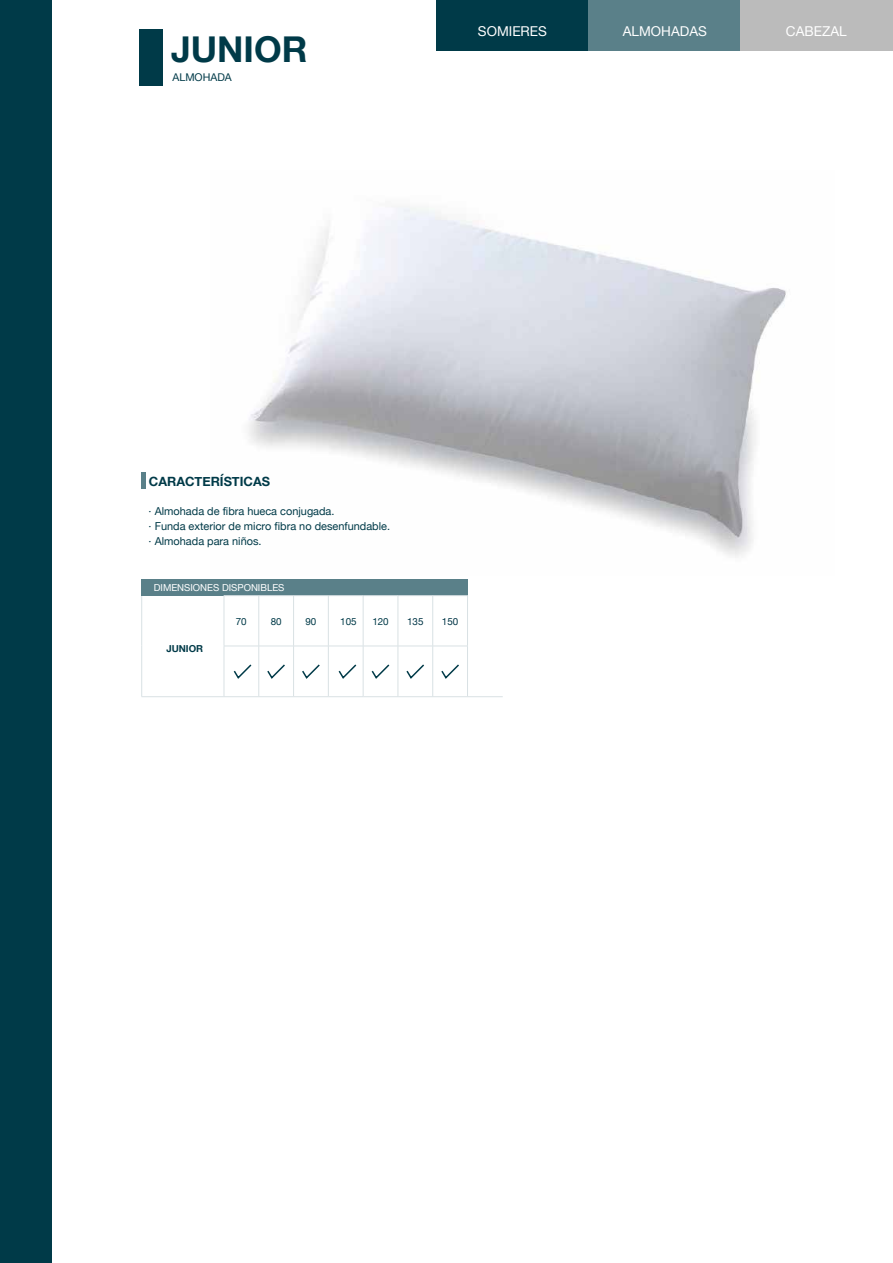
<style>
.page{position:relative;width:893px;height:1263px;background:#fff}
.page>*{position:absolute;margin:0;border:0;box-sizing:border-box;transform-origin:0 0}
.t1{font:700 35.55px "Helvetica Neue";color:#003a48}
.t2{font:13.5px "Helvetica Neue";color:#fff}
.t3{font:700 12.75px "Helvetica Neue";color:#003a48}
.t4{font:10.95px "Helvetica Neue";color:#003a48}
.t5{font:10.65px "Helvetica Neue";color:#003a48}
.t6{font:9.9px "Helvetica Neue";color:#003a48}
.t7{font:9.9px "Helvetica Neue";color:#003546}
.t8{font:9.6px "Helvetica Neue";color:#fff}
.t9{font:700 9.6px "Helvetica Neue";color:#003a48}
</style>
<div class="page">
<img style="left:248px;top:206px;width:538px;height:352px">
<hr style="left:141px;top:473px;width:4px;height:16px;background:#5a8089">
<div style="left:0;top:0;width:51px;height:1263px;background:#003a48"></div>
<div style="left:436px;top:0;width:153px;height:50px;background:#003a48"></div>
<div style="left:589px;top:0;width:152px;height:50px;background:#5a8089"></div>
<div style="left:740px;top:0;width:153px;height:50px;background:#bbb"></div>
<div style="left:140px;top:29px;width:23px;height:57px;background:#003a48"></div>
<hr style="left:141px;top:595px;width:1px;height:51px;background:#d9e1e4">
<hr style="left:141px;top:646px;width:1px;height:50px;background:#d9e1e4">
<hr style="left:142px;top:696px;width:82px;height:1px;background:#d9e1e4">
<div style="left:141px;top:579px;width:327px;height:16px;background:#5a8089"></div>
<hr style="left:224px;top:595px;width:35px;height:1px;background:#d9e1e4">
<hr style="left:259px;top:595px;width:35px;height:1px;background:#d9e1e4">
<hr style="left:294px;top:595px;width:34px;height:1px;background:#d9e1e4">
<hr style="left:328px;top:595px;width:35px;height:1px;background:#d9e1e4">
<hr style="left:363px;top:595px;width:35px;height:1px;background:#d9e1e4">
<hr style="left:398px;top:595px;width:35px;height:1px;background:#d9e1e4">
<hr style="left:433px;top:595px;width:35px;height:1px;background:#d9e1e4">
<hr style="left:224px;top:696px;width:35px;height:1px;background:#d9e1e4">
<hr style="left:259px;top:696px;width:35px;height:1px;background:#d9e1e4">
<hr style="left:294px;top:696px;width:34px;height:1px;background:#d9e1e4">
<hr style="left:328px;top:696px;width:35px;height:1px;background:#d9e1e4">
<hr style="left:363px;top:696px;width:35px;height:1px;background:#d9e1e4">
<hr style="left:398px;top:696px;width:35px;height:1px;background:#d9e1e4">
<hr style="left:433px;top:696px;width:35px;height:1px;background:#d9e1e4">
<hr style="left:468px;top:696px;width:35px;height:1px;background:#d9e1e4">
<svg style="left:233px;top:664px;width:19px;height:15px"></svg>
<svg style="left:267px;top:664px;width:18px;height:15px"></svg>
<svg style="left:302px;top:664px;width:18px;height:15px"></svg>
<svg style="left:338px;top:664px;width:19px;height:15px"></svg>
<svg style="left:371px;top:664px;width:19px;height:15px"></svg>
<svg style="left:406px;top:664px;width:18px;height:15px"></svg>
<svg style="left:441px;top:664px;width:18px;height:15px"></svg>
<hr style="left:224px;top:595px;width:1px;height:51px;background:#d9e1e4">
<hr style="left:258px;top:595px;width:1px;height:51px;background:#d9e1e4">
<hr style="left:293px;top:595px;width:1px;height:51px;background:#d9e1e4">
<hr style="left:328px;top:595px;width:1px;height:51px;background:#d9e1e4">
<hr style="left:363px;top:595px;width:1px;height:51px;background:#d9e1e4">
<hr style="left:398px;top:595px;width:1px;height:51px;background:#d9e1e4">
<hr style="left:432px;top:595px;width:1px;height:51px;background:#d9e1e4">
<hr style="left:467px;top:595px;width:1px;height:51px;background:#d9e1e4">
<hr style="left:224px;top:646px;width:35px;height:1px;background:#d9e1e4">
<hr style="left:224px;top:646px;width:1px;height:50px;background:#d9e1e4">
<hr style="left:259px;top:646px;width:35px;height:1px;background:#d9e1e4">
<hr style="left:258px;top:646px;width:1px;height:50px;background:#d9e1e4">
<hr style="left:294px;top:646px;width:34px;height:1px;background:#d9e1e4">
<hr style="left:293px;top:646px;width:1px;height:50px;background:#d9e1e4">
<hr style="left:328px;top:646px;width:35px;height:1px;background:#d9e1e4">
<hr style="left:328px;top:646px;width:1px;height:50px;background:#d9e1e4">
<hr style="left:363px;top:646px;width:35px;height:1px;background:#d9e1e4">
<hr style="left:363px;top:646px;width:1px;height:50px;background:#d9e1e4">
<hr style="left:398px;top:646px;width:35px;height:1px;background:#d9e1e4">
<hr style="left:398px;top:646px;width:1px;height:50px;background:#d9e1e4">
<hr style="left:433px;top:646px;width:35px;height:1px;background:#d9e1e4">
<hr style="left:432px;top:646px;width:1px;height:50px;background:#d9e1e4">
<hr style="left:467px;top:646px;width:1px;height:50px;background:#d9e1e4">
<h1 class="t1" style="left:171px;top:22px;width:138px">JUNIOR</h1>
<p class="t5" style="left:172px;top:69px;width:61px">ALMOHADA</p>
<p class="t2" style="left:478px;top:22px;width:71px">SOMIERES</p>
<p class="t2" style="left:623px;top:22px;width:86px">ALMOHADAS</p>
<p class="t2" style="left:786px;top:22px;width:62px">CABEZAL</p>
<p class="t3" style="left:149px;top:471px;width:123px">CARACTERÍSTICAS</p>
<p class="t4" style="left:149px;top:503px;width:187px">· Almohada de fibra hueca conjugada.</p>
<p class="t4" style="left:149px;top:518px;width:243px">· Funda exterior de micro fibra no desenfundable.</p>
<p class="t4" style="left:149px;top:533px;width:114px">· Almohada para niños.</p>
<p class="t8" style="left:154px;top:581px;width:132px">DIMENSIONES DISPONIBLES</p>
<p class="t6" style="left:236px;top:615px;width:12px">70</p>
<p class="t6" style="left:271px;top:615px;width:12px">80</p>
<p class="t6" style="left:305px;top:615px;width:12px">90</p>
<p class="t6" style="left:340px;top:615px;width:18px">105</p>
<p class="t6" style="left:372px;top:615px;width:18px">120</p>
<p class="t7" style="left:407px;top:615px;width:18px">135</p>
<p class="t7" style="left:442px;top:615px;width:18px">150</p>
<p class="t9" style="left:166px;top:641px;width:38px">JUNIOR</p>
</div>
